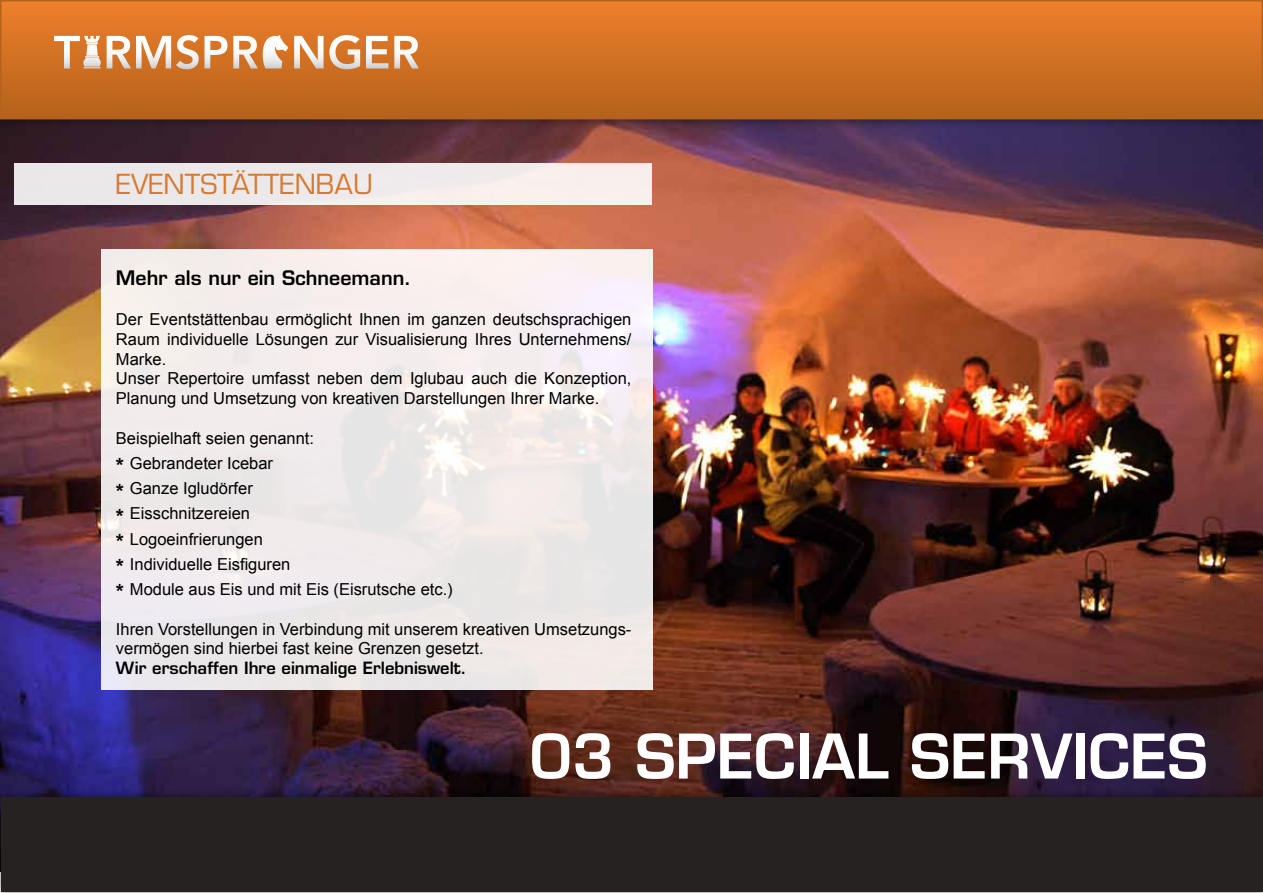
<style>
.page{position:relative;width:1263px;height:893px;background:#fff}
.page>*{position:absolute;margin:0;border:0;box-sizing:border-box;transform-origin:0 0}
.t1{font:600 60px "Eurostile LT Std";color:#fff}
.t2{font:27px "Eurostile LT Std";color:#d8792f}
.t3{font:600 19.5px "Eurostile LT Std";color:#000}
.t4{font:16.5px/25.2px "Arial";color:#000}
.t5{font:600 16.5px "Eurostile LT Std";color:#000}
.s1{font-weight:700;font-size:21px}
</style>
<div class="page">
<img style="left:0;top:129px;width:1263px;height:658px">
<div style="left:0;top:787px;width:1263px;height:106px;background:#000;opacity:.5"></div>
<div style="left:1px;top:797px;width:1262px;height:95px;background:#252221"></div>
<div style="left:14px;top:163px;width:638px;height:41px;background:linear-gradient(to right,#e7e6e9,#f9f0ed)"></div>
<div style="left:101px;top:249px;width:551px;height:441px;background:#f1ebeb"></div>
<div style="left:0;top:0;width:1263px;height:129px;background:#000;opacity:.5"></div>
<div style="left:1px;top:1px;width:1261px;height:118px;background:linear-gradient(to bottom,#ed7f2b,#b5621b)"></div>
<div style="left:0;top:0;width:1263px;height:119px;border:2px solid #b4621c"></div>
<svg style="left:54px;top:36px;width:47px;height:33px"></svg>
<svg style="left:107px;top:35px;width:120px;height:34px"></svg>
<svg style="left:233px;top:35px;width:55px;height:34px"></svg>
<svg style="left:294px;top:35px;width:66px;height:34px"></svg>
<svg style="left:366px;top:36px;width:22px;height:33px"></svg>
<svg style="left:394px;top:36px;width:25px;height:33px"></svg>
<h2 class="t2" style="left:116px;top:168px;width:259px">EVENTSTÄTTENBAU</h2>
<p class="t3" style="left:116px;top:266px;width:297px">Mehr als nur ein Schneemann.</p>
<p class="t4" style="left:116px;top:309px;width:517px;line-height:19.8px">Der Eventstättenbau ermöglicht Ihnen im ganzen deutschsprachigen Raum individuelle Lösungen zur Visualisierung Ihres Unternehmens/ Marke.<br>Unser Repertoire umfasst neben dem Iglubau auch die Konzeption, Planung und Umsetzung von kreativen Darstellungen Ihrer Marke.</p>
<p class="t4" style="left:116px;top:426px;width:338px">Beispielhaft seien genannt:<br><span class="s1">*</span> Gebrandeter Icebar<br><span class="s1">*</span> Ganze Igludörfer<br><span class="s1">*</span> Eisschnitzereien<br><span class="s1">*</span> Logoeinfrierungen<br><span class="s1">*</span> Individuelle Eisfiguren<br><span class="s1">*</span> Module aus Eis und mit Eis (Eisrutsche etc.)</p>
<p class="t4" style="left:116px;top:619px;width:517px;line-height:19.8px">Ihren Vorstellungen in Verbindung mit unserem kreativen Umsetzungs&shy;vermögen sind hierbei fast keine Grenzen gesetzt.</p>
<p class="t5" style="left:116px;top:658px;width:352px">Wir erschaffen Ihre einmalige Erlebniswelt.</p>
<h1 class="t1" style="left:530px;top:719px;width:680px">03 SPECIAL SERVICES</h1>
</div>
